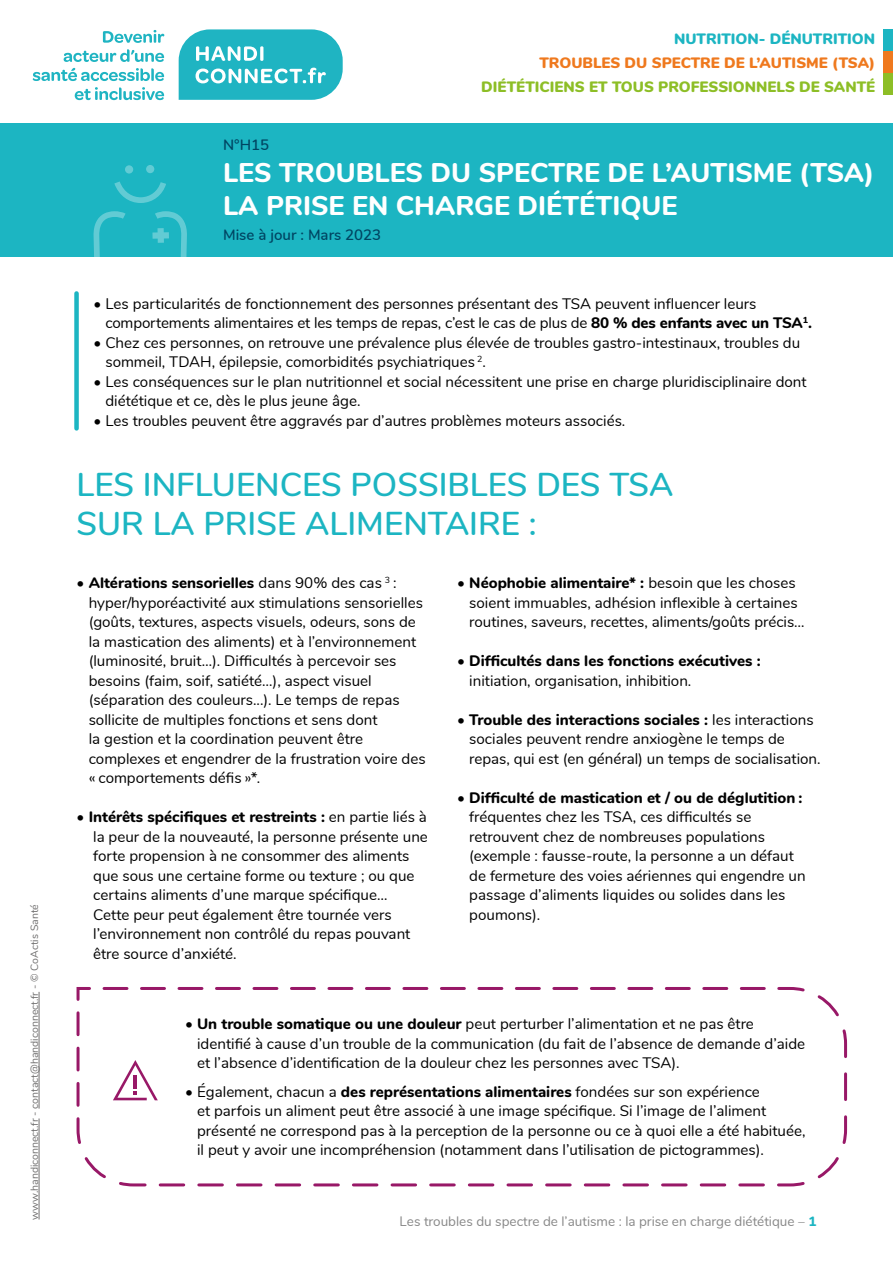
<style>
.page{position:relative;width:893px;height:1263px;background:#fff}
.page>*{position:absolute;margin:0;border:0;box-sizing:border-box;transform-origin:0 0}
.t1{font:600 33px/39px "Nunito";color:#1cb5c2}
.t2{font:800 27px/32.4px "Nunito";color:#fff}
.t3{font:15.15px/19.5px "Nunito";color:#000}
.t4{font:800 15.15px "Nunito";color:#000}
.t5{font:900 15px "Nunito";color:#8dbe26}
.t6{font:900 15px "Nunito";color:#ef791e}
.t7{font:600 15px "Nunito";color:#004562}
.t8{font:900 15px "Nunito";color:#1cb5c2}
.t9{font:13.5px "Nunito";color:#878787}
.t10{font:10.5px "Nunito";color:#706f6f}
.s1{font-weight:800}
.s2{font-weight:800;color:#1cb5c2}
</style>
<div class="page">
<div style="left:884px;top:29px;width:9px;height:22px;background:#1cb5c2"></div>
<div style="left:884px;top:51px;width:9px;height:22px;background:#ef791e"></div>
<div style="left:884px;top:73px;width:9px;height:22px;background:#8dbe26"></div>
<div style="left:0;top:124px;width:893px;height:133px;background:#1cb5c2"></div>
<svg style="left:114px;top:181px;width:52px;height:22px"></svg>
<svg style="left:146px;top:165px;width:8px;height:8px"></svg>
<svg style="left:125px;top:165px;width:8px;height:9px"></svg>
<svg style="left:93px;top:211px;width:33px;height:46px"></svg>
<svg style="left:152px;top:211px;width:35px;height:46px"></svg>
<hr style="left:39px;top:1118px;width:1px;height:101px;background:#706f6f">
<hr style="left:39px;top:992px;width:1px;height:116px;background:#706f6f">
<svg style="left:179px;top:29px;width:164px;height:71px;background:#45c0cc"></svg>
<svg style="left:103px;top:30px;width:61px;height:13px"></svg>
<svg style="left:64px;top:49px;width:100px;height:13px"></svg>
<svg style="left:33px;top:68px;width:131px;height:13px"></svg>
<svg style="left:75px;top:87px;width:89px;height:13px"></svg>
<svg style="left:76px;top:987px;width:772px;height:200px"></svg>
<div style="left:74px;top:293px;width:5px;height:135px;background:#1cb5c2"></div>
<svg style="left:113px;top:1060px;width:45px;height:40px"></svg>
<p class="t10" style="left:27px;top:1219px;width:317px;rotate:-90deg">www.handiconnect.fr - contact@handiconnect.fr - © CoActis Santé</p>
<p class="t8" style="left:674px;top:28px;width:203px">NUTRITION- DÉNUTRITION</p>
<p class="t6" style="left:539px;top:52px;width:337px">TROUBLES DU SPECTRE DE L’AUTISME (TSA)</p>
<p class="t5" style="left:481px;top:76px;width:395px">DIÉTÉTICIENS ET TOUS PROFESSIONNELS DE SANTÉ</p>
<p class="t7" style="left:223px;top:133px;width:48px">N°H15</p>
<h2 class="t2" style="left:223px;top:155px;width:653px">LES TROUBLES DU SPECTRE DE L’AUTISME (TSA)<br>LA PRISE EN CHARGE DIÉTÉTIQUE</h2>
<p class="t7" style="left:223px;top:223px;width:160px">Mise à jour : Mars 2023</p>
<p class="t3" style="left:105px;top:293px;width:708px;text-indent:-12px">• Les particularités de fonctionnement des personnes présentant des TSA peuvent influencer leurs comportements alimentaires et les temps de repas, c’est le cas de plus de <span class="s1">80 % des enfants avec un TSA</span><sup>1</sup><span class="s1">.</span></p>
<p class="t3" style="left:105px;top:332px;width:696px;text-indent:-12px">• Chez ces personnes, on retrouve une prévalence plus élevée de troubles gastro-intestinaux, troubles du sommeil, TDAH, épilepsie, comorbidités psychiatriques <sup>2</sup>.</p>
<p class="t3" style="left:105px;top:371px;width:703px;text-indent:-12px">• Les conséquences sur le plan nutritionnel et social nécessitent une prise en charge pluridisciplinaire dont diététique et ce, dès le plus jeune âge.</p>
<p class="t3" style="left:94px;top:410px;width:533px">• Les troubles peuvent être aggravés par d’autres problèmes moteurs associés.</p>
<h1 class="t1" style="left:77px;top:463px;width:598px">LES INFLUENCES POSSIBLES DES TSA<br>SUR LA PRISE ALIMENTAIRE :</h1>
<p class="t3" style="left:89px;top:572px;width:338px;text-indent:-12px"><span class="s1">• Altérations sensorielles</span> dans 90% des cas <sup>3</sup> : hyper/hyporéactivité aux stimulations sensorielles (goûts, textures, aspects visuels, odeurs, sons de la mastication des aliments) et à l’environnement (luminosité, bruit…). Difficultés à percevoir ses besoins (faim, soif, satiété…), aspect visuel (séparation des couleurs...). Le temps de repas sollicite de multiples fonctions et sens dont<br>la gestion et la coordination peuvent être complexes et engendrer de la frustration voire des « comportements défis »*.</p>
<p class="t3" style="left:93px;top:806px;width:336px;text-indent:-17px"><span class="s1">• Intérêts spécifiques et restreints :</span> en partie liés à la peur de la nouveauté, la personne présente une forte propension à ne consommer des aliments que sous une certaine forme ou texture ; ou que certains aliments d’une marque spécifique…<br>Cette peur peut également être tournée vers l’environnement non contrôlé du repas pouvant être source d’anxiété.</p>
<p class="t3" style="left:469px;top:572px;width:337px;text-indent:-12px"><span class="s1">• Néophobie alimentaire* :</span> besoin que les choses soient immuables, adhésion inflexible à certaines routines, saveurs, recettes, aliments/goûts précis…</p>
<p class="t4" style="left:457px;top:650px;width:305px">• Difficultés dans les fonctions exécutives :</p>
<p class="t3" style="left:469px;top:670px;width:224px">initiation, organisation, inhibition.</p>
<p class="t3" style="left:469px;top:709px;width:353px;text-indent:-12px"><span class="s1">• Trouble des interactions sociales :</span> les interactions sociales peuvent rendre anxiogène le temps de repas, qui est (en général) un temps de socialisation.</p>
<p class="t4" style="left:457px;top:786px;width:347px">• Difficulté de mastication et / ou de déglutition :</p>
<p class="t3" style="left:469px;top:806px;width:338px">fréquentes chez les TSA, ces difficultés se retrouvent chez de nombreuses populations (exemple : fausse-route, la personne a un défaut de fermeture des voies aériennes qui engendre un passage d’aliments liquides ou solides dans les poumons).</p>
<p class="t3" style="left:197px;top:1013px;width:610px;text-indent:-12px">• <span class="s1">Un trouble somatique ou une douleur</span> peut perturber l’alimentation et ne pas être identifié à cause d’un trouble de la communication (du fait de l’absence de demande d’aide et l’absence d’identification de la douleur chez les personnes avec TSA).</p>
<p class="t3" style="left:197px;top:1081px;width:610px;text-indent:-12px">• Également, chacun a <span class="s1">des représentations alimentaires</span> fondées sur son expérience<br>et parfois un aliment peut être associé à une image spécifique. Si l’image de l’aliment présenté ne correspond pas à la perception de la personne ou ce à quoi elle a été habituée, il peut y avoir une incompréhension (notamment dans l’utilisation de pictogrammes).</p>
<p class="t9" style="left:400px;top:1211px;width:418px">Les troubles du spectre de l’autisme : la prise en charge diététique – <span class="s2">1</span></p>
</div>
